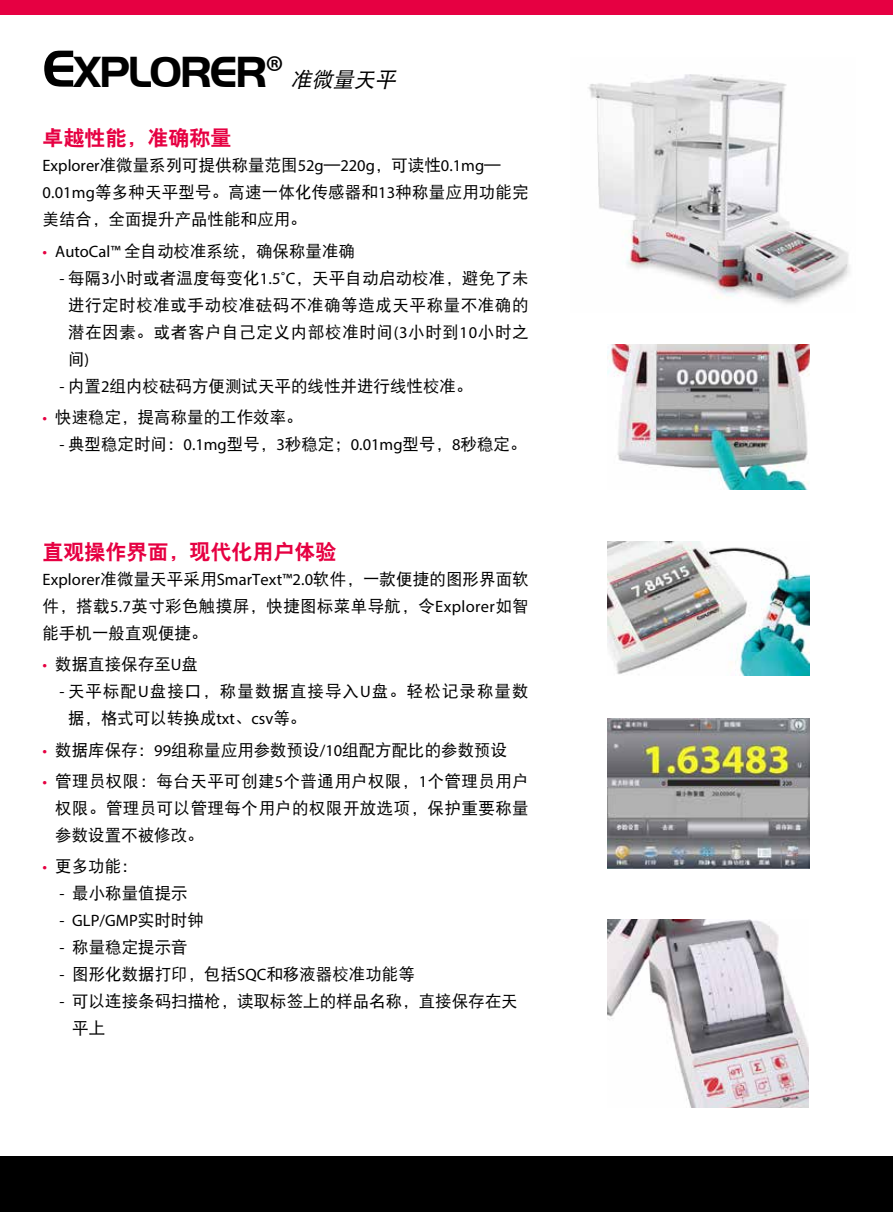
<style>
.page{position:relative;width:893px;height:1212px;background:#fff}
.page>*{position:absolute;margin:0;border:0;box-sizing:border-box;transform-origin:0 0}
.t1{font:700 45px "Handel Got D";letter-spacing:-.05em;color:#000}
.t2{font:21px "H Yb 2 gj";color:#e60042}
.t3{font:16.5px/27px "DFP Hei W5";color:#000}
.t4{font:16.5px "Myriad Pro";color:#000}
.t5{font:16.5px/27px "DFP Hei W5";letter-spacing:.06em;color:#000}
.t6{font:16.5px/27px "DFP Hei W5";letter-spacing:.02em;color:#000}
.s1{font-size:54px}
.s2{font-family:"Myriad Pro";font-weight:400}
.s3{font-family:"DFP Hei W5";font-weight:400;font-style:italic;font-size:21px}
.s4{font-family:"DFP Hei W5"}
.s5{font-family:"Myriad Pro"}
.s6{font-family:"Myriad Pro";color:#e60042}
</style>
<div class="page">
<div style="left:0;top:0;width:893px;height:15px;background:#e60042"></div>
<div style="left:0;top:1157px;width:893px;height:55px;background:#000"></div>
<img style="left:588px;top:74px;width:262px;height:230px">
<img style="left:607px;top:344px;width:203px;height:146px">
<img style="left:608px;top:919px;width:201px;height:188px">
<img style="left:608px;top:718px;width:201px;height:151px">
<img style="left:607px;top:541px;width:202px;height:134px">
<h1 class="t1" style="left:43px;top:46px;width:359px"><span class="s1">E</span>XPLORER<span class="s2">®</span> <span class="s3">准微量天平</span></h1>
<p class="t2" style="left:43px;top:128px;width:190px">卓越性能，准确称量</p>
<p class="t4" style="left:43px;top:156px;width:460px">Explorer<span class="s4">准微量系列可提供称量范围</span>52g<span class="s4">—</span>220g<span class="s4">，可读性</span>0.1mg<span class="s4">—</span></p>
<p class="t3" style="left:43px;top:179px;width:487px"><span class="s5">0.01mg</span>等多种天平型号。高速一体化传感器和<span class="s5">13</span>种称量应用功能完美结合，全面提升产品性能和应用。</p>
<p class="t3" style="left:43px;top:237px;width:314px"><span class="s6">•</span> <span class="s5">AutoCal™</span> 全自动校准系统，确保称量准确</p>
<p class="t3" style="left:68px;top:264px;width:462px;text-align:justify;text-indent:-8px"><span class="s5">-</span> 每隔<span class="s5">3</span>小时或者温度每变化<span class="s5">1.5˚C</span>，天平自动启动校准，避免了未进行定时校准或手动校准砝码不准确等造成天平称量不准确的潜在因素。或者客户自己定义内部校准时间<span class="s5">(3</span>小时到<span class="s5">10</span>小时之间<span class="s5">)</span></p>
<p class="t3" style="left:60px;top:372px;width:414px"><span class="s5">-</span> 内置<span class="s5">2</span>组内校砝码方便测试天平的线性并进行线性校准。</p>
<p class="t3" style="left:43px;top:403px;width:262px"><span class="s6">•</span> 快速稳定，提高称量的工作效率。</p>
<p class="t3" style="left:60px;top:430px;width:469px"><span class="s5">-</span> 典型稳定时间：<span class="s5">0.1mg</span>型号，<span class="s5">3</span>秒稳定；<span class="s5">0.01mg</span>型号，<span class="s5">8</span>秒稳定。</p>
<p class="t2" style="left:43px;top:541px;width:295px">直观操作界面，现代化用户体验</p>
<p class="t4" style="left:43px;top:569px;width:488px">Explorer<span class="s4">准微量天平采用</span>SmarText™2.0<span class="s4">软件，一款便捷的图形界面软</span></p>
<p class="t6" style="left:43px;top:592px;width:488px">件，搭载<span class="s5">5.7</span>英寸彩色触摸屏，快捷图标菜单导航，令<span class="s5">Explorer</span>如智能手机一般直观便捷。</p>
<p class="t3" style="left:43px;top:650px;width:157px"><span class="s6">•</span> 数据直接保存至<span class="s5">U</span>盘</p>
<p class="t5" style="left:68px;top:677px;width:462px;text-indent:-8px"><span class="s5">-</span> 天平标配<span class="s5">U</span>盘接口，称量数据直接导入<span class="s5">U</span>盘。轻松记录称量数据，格式可以转换成<span class="s5">txt</span>、<span class="s5">csv</span>等。</p>
<p class="t3" style="left:43px;top:736px;width:466px"><span class="s6">•</span> 数据库保存：<span class="s5">99</span>组称量应用参数预设<span class="s5">/10</span>组配方配比的参数预设</p>
<p class="t3" style="left:55px;top:767px;width:475px;text-align:justify;text-indent:-13px"><span class="s6">•</span> 管理员权限：每台天平可创建<span class="s5">5</span>个普通用户权限，<span class="s5">1</span>个管理员用户权限。管理员可以管理每个用户的权限开放选项，保护重要称量参数设置不被修改。</p>
<p class="t3" style="left:43px;top:852px;width:97px"><span class="s6">•</span> 更多功能：</p>
<p class="t3" style="left:60px;top:879px;width:130px"><span class="s5">-</span> 最小称量值提示</p>
<p class="t4" style="left:60px;top:910px;width:146px">- GLP/GMP<span class="s4">实时时钟</span></p>
<p class="t3" style="left:60px;top:933px;width:130px"><span class="s5">-</span> 称量稳定提示音</p>
<p class="t3" style="left:60px;top:960px;width:357px"><span class="s5">-</span> 图形化数据打印，包括<span class="s5">SQC</span>和移液器校准功能等</p>
<p class="t3" style="left:72px;top:987px;width:447px;text-indent:-13px"><span class="s5">-</span> 可以连接条码扫描枪，读取标签上的样品名称，直接保存在天平上</p>
</div>
